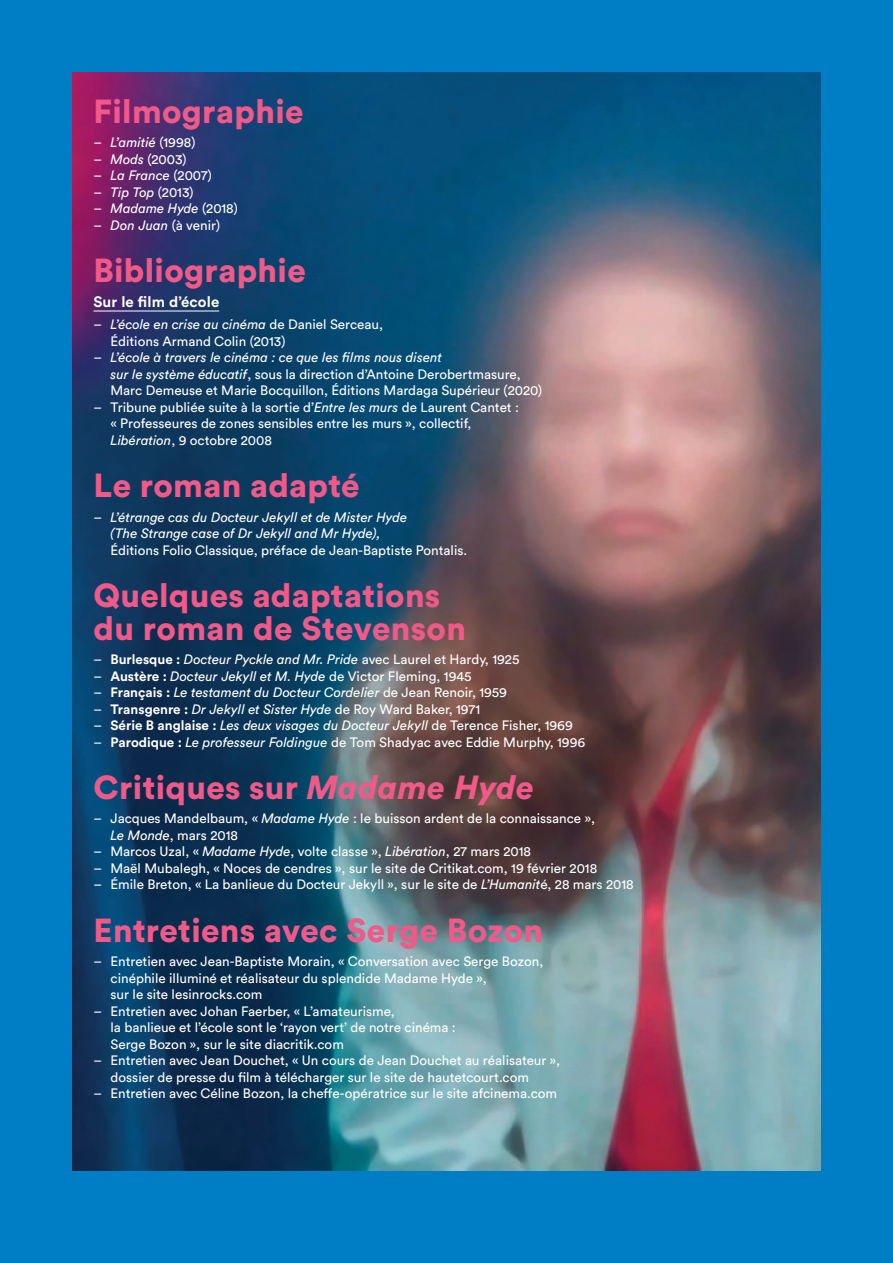
<style>
.page{position:relative;width:893px;height:1263px;background:#007ec5}
.page>*{position:absolute;margin:0;border:0;box-sizing:border-box;transform-origin:0 0}
.t1{font:900 33px/33px "Circular Std";letter-spacing:.01em;color:#f05988}
.t2{font:700 15px "Circular Std";letter-spacing:.01em;color:#fff}
.t3{font:13.5px/16.5px "Circular Std";color:#fff}
.t4{font:italic 13.5px/16.5px "Circular Std";color:#fff}
.s1{font-style:normal}
.s2{font-style:italic}
.s3{font-weight:700;font-style:normal}
.s4{font-weight:700}
</style>
<div class="page">
<img style="left:72px;top:72px;width:749px;height:1098px">
<hr style="left:94px;top:311px;width:125px;height:1px;background:#fff">
<p class="t1" style="left:94px;top:94px;width:212px">Filmographie</p>
<p class="t4" style="left:94px;top:134px;width:103px"><span class="s1">–</span> L’amitié <span class="s1">(1998)</span></p>
<p class="t3" style="left:94px;top:151px;width:95px">– <span class="s2">Mods</span> (2003)</p>
<p class="t4" style="left:94px;top:167px;width:120px"><span class="s1">–</span> La France <span class="s1">(2007)</span></p>
<p class="t3" style="left:94px;top:184px;width:102px">– <span class="s2">Tip Top</span> (2013)</p>
<p class="t4" style="left:94px;top:200px;width:146px"><span class="s1">–</span> Madame Hyde <span class="s1">(2018)</span></p>
<p class="t3" style="left:94px;top:217px;width:128px">– <span class="s2">Don Juan</span> (à venir)</p>
<p class="t1" style="left:94px;top:254px;width:214px">Bibliographie</p>
<p class="t2" style="left:94px;top:292px;width:127px">Sur le film d’école</p>
<p class="t3" style="left:111px;top:316px;width:274px;text-indent:-17px">– <span class="s2">L’école en crise au cinéma</span> de Daniel Serceau,<br>Éditions Armand Colin (2013)</p>
<p class="t3" style="left:111px;top:349px;width:433px;text-indent:-17px">– <span class="s2">L’école à travers le cinéma : ce que les films nous disent<br>sur le système éducatif</span>, sous la direction d’Antoine Derobertmasure,<br>Marc Demeuse et Marie Bocquillon, Éditions Mardaga Supérieur (2020)</p>
<p class="t3" style="left:111px;top:399px;width:410px;text-indent:-17px">– Tribune publiée suite à la sortie d’<span class="s2">Entre les murs</span> de Laurent Cantet : « Professeures de zones sensibles entre les murs », collectif,<br><span class="s2">Libération</span>, 9 octobre 2008</p>
<p class="t1" style="left:94px;top:469px;width:268px">Le roman adapté</p>
<p class="t4" style="left:111px;top:508px;width:358px;text-indent:-17px"><span class="s1">–</span> L’étrange cas du Docteur Jekyll et de Mister Hyde<br>(The Strange case of Dr Jekyll and Mr Hyde),<br><span class="s1">Éditions Folio Classique, préface de Jean-Baptiste Pontalis.</span></p>
<p class="t1" style="left:94px;top:578px;width:374px">Quelques adaptations du roman de Stevenson</p>
<p class="t4" style="left:94px;top:651px;width:427px"><span class="s1">–</span> <span class="s3">Burlesque :</span> Docteur Pyckle and Mr. Pride <span class="s1">avec Laurel et Hardy, 1925</span></p>
<p class="t3" style="left:94px;top:667px;width:380px">– <span class="s4">Austère :</span> <span class="s2">Docteur Jekyll et M. Hyde</span> de Victor Fleming, 1945</p>
<p class="t4" style="left:94px;top:684px;width:415px"><span class="s1">–</span> <span class="s3">Français :</span> Le testament du Docteur Cordelier <span class="s1">de Jean Renoir, 1959</span></p>
<p class="t3" style="left:94px;top:700px;width:388px">– <span class="s4">Transgenre :</span> <span class="s2">Dr Jekyll et Sister Hyde</span> de Roy Ward Baker, 1971</p>
<p class="t4" style="left:94px;top:717px;width:481px"><span class="s1">–</span> <span class="s3">Série B anglaise :</span> Les deux visages du Docteur Jekyll <span class="s1">de Terence Fisher, 1969</span></p>
<p class="t3" style="left:94px;top:733px;width:493px">– <span class="s4">Parodique :</span> <span class="s2">Le professeur Foldingue</span> de Tom Shadyac avec Eddie Murphy, 1996</p>
<p class="t1" style="left:94px;top:770px;width:442px">Critiques sur <span class="s2">Madame Hyde</span></p>
<p class="t3" style="left:111px;top:810px;width:486px;text-indent:-17px">– Jacques Mandelbaum, « <span class="s2">Madame Hyde</span> : le buisson ardent de la connaissance »,<br><span class="s2">Le Monde</span>, mars 2018</p>
<p class="t3" style="left:94px;top:843px;width:439px">– Marcos Uzal, « <span class="s2">Madame Hyde</span>, volte classe », <span class="s2">Libération</span>, 27 mars 2018</p>
<p class="t3" style="left:94px;top:860px;width:505px">– Maël Mubalegh, « Noces de cendres », sur le site de Critikat.com, 19 février 2018</p>
<p class="t3" style="left:94px;top:876px;width:542px">– Émile Breton, « La banlieue du Docteur Jekyll », sur le site de <span class="s2">L’Humanit</span>é, 28 mars 2018</p>
<p class="t1" style="left:94px;top:913px;width:451px">Entretiens avec Serge Bozon</p>
<p class="t3" style="left:111px;top:953px;width:434px;text-indent:-17px">– Entretien avec Jean-Baptiste Morain, « Conversation avec Serge Bozon, cinéphile illuminé et réalisateur du splendide Madame Hyde »,<br>sur le site lesinrocks.com</p>
<p class="t3" style="left:111px;top:1002px;width:347px;text-indent:-17px">– Entretien avec Johan Faerber, « L’amateurisme,<br>la banlieue et l’école sont le ‘rayon vert’ de notre cinéma :<br>Serge Bozon », sur le site diacritik.com</p>
<p class="t3" style="left:111px;top:1052px;width:451px;text-indent:-17px">– Entretien avec Jean Douchet, « Un cours de Jean Douchet au réalisateur », dossier de presse du film à télécharger sur le site de hautetcourt.com</p>
<p class="t3" style="left:94px;top:1085px;width:465px">– Entretien avec Céline Bozon, la cheffe-opératrice sur le site afcinema.com</p>
</div>
